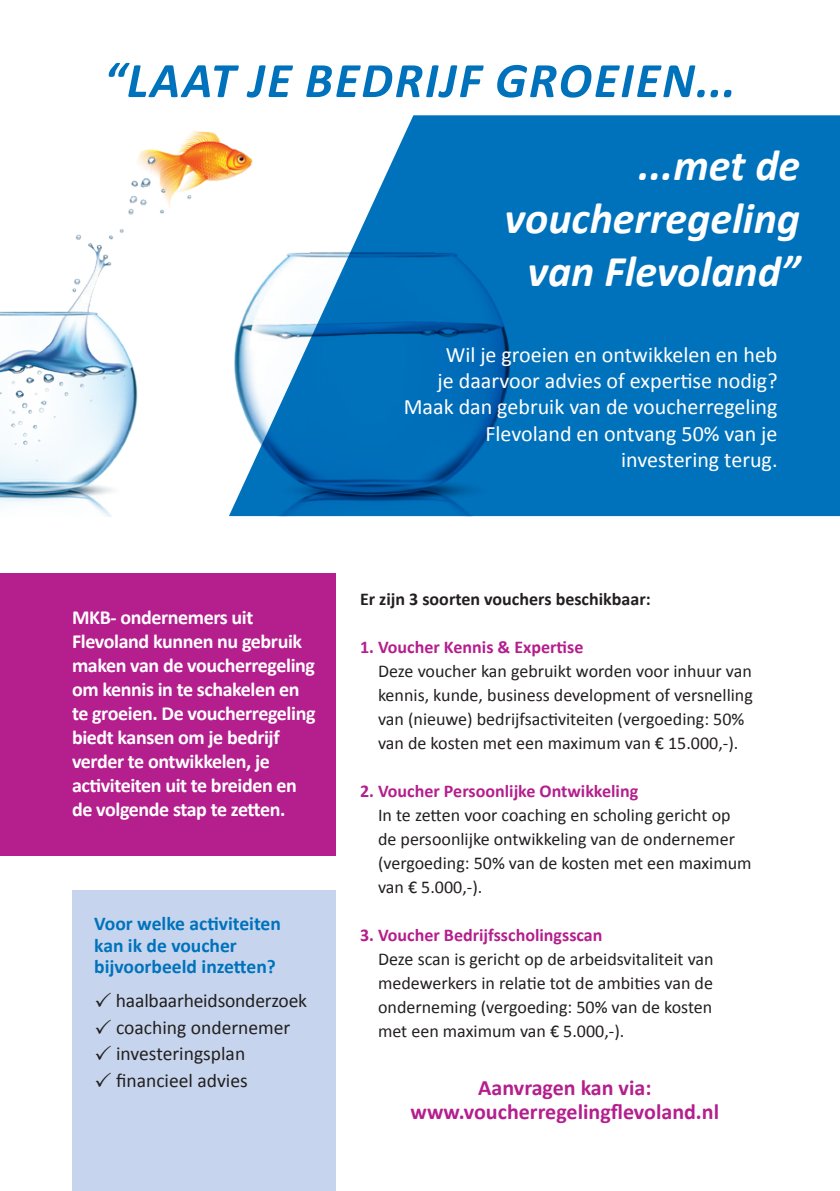
<style>
.page{position:relative;width:840px;height:1191px;background:#fff}
.page>*{position:absolute;margin:0;border:0;box-sizing:border-box;transform-origin:0 0}
.t1{font:italic 700 50px "Calibri";letter-spacing:.04em;color:#0072bc}
.t2{font:italic 700 44px/52.8px "Calibri";color:#fff;text-align:right}
.t3{font:22px/26.4px "Calibri";color:#fff;text-align:right}
.t4{font:700 22px/24px "Calibri";color:#b41e8d;text-align:center}
.t5{font:700 20px/24px "Calibri";letter-spacing:-.02em;color:#fff}
.t6{font:19.6px "Calibri";color:#231f20}
.t7{font:700 19.6px/21.4px "Calibri";color:#0072bc}
.t8{font:18px/24px "Calibri";color:#231f20}
.t9{font:700 18px "Calibri";color:#b41e8d}
.t10{font:700 18px "Calibri";color:#231f20}
</style>
<div class="page">
<img style="left:0;top:130px;width:229px;height:386px">
<div style="left:72px;top:890px;width:264px;height:301px;background:#c6d5ed"></div>
<div style="left:0;top:573px;width:336px;height:282px;background:#b41e8d"></div>
<svg style="left:229px;top:115px;width:610px;height:401px;fill:#0072bc"></svg>
<h1 class="t1" style="left:104px;top:60px;width:633px">“LAAT JE BEDRIJF GROEIEN...</h1>
<h2 class="t2" style="left:504px;top:143px;width:297px">...met de voucherregeling van Flevoland”</h2>
<p class="t3" style="left:403px;top:343px;width:375px">Wil je groeien en ontwikkelen en heb<br>je daarvoor advies of expertise nodig?<br>Maak dan gebruik van de voucherregeling Flevoland en ontvang 50% van je investering terug.</p>
<p class="t5" style="left:72px;top:607px;width:245px">MKB- ondernemers uit<br>Flevoland kunnen nu gebruik maken van de voucherregeling om kennis in te schakelen en te groeien. De voucherregeling biedt kansen om je bedrijf verder te ontwikkelen, je activiteiten uit te breiden en de volgende stap te zetten.</p>
<p class="t7" style="left:94px;top:914px;width:188px">Voor welke activiteiten kan ik de voucher bijvoorbeeld inzetten?</p>
<p class="t6" style="left:94px;top:992px;width:214px">✓ haalbaarheidsonderzoek</p>
<p class="t6" style="left:94px;top:1019px;width:198px">✓ coaching ondernemer</p>
<p class="t6" style="left:94px;top:1045px;width:152px">✓ investeringsplan</p>
<p class="t6" style="left:94px;top:1072px;width:155px">✓ financieel advies</p>
<p class="t10" style="left:360px;top:591px;width:292px">Er zijn 3 soorten vouchers beschikbaar:</p>
<p class="t9" style="left:360px;top:639px;width:225px">1. Voucher Kennis &amp; Expertise</p>
<p class="t8" style="left:378px;top:660px;width:376px">Deze voucher kan gebruikt worden voor inhuur van kennis, kunde, business development of versnelling van (nieuwe) bedrijfsactiviteiten (vergoeding: 50% van de kosten met een maximum van € 15.000,-).</p>
<p class="t9" style="left:360px;top:783px;width:279px">2. Voucher Persoonlijke Ontwikkeling</p>
<p class="t8" style="left:378px;top:804px;width:375px">In te zetten voor coaching en scholing gericht op de persoonlijke ontwikkeling van de ondernemer (vergoeding: 50% van de kosten met een maximum van € 5.000,-).</p>
<p class="t9" style="left:360px;top:927px;width:244px">3. Voucher Bedrijfsscholingsscan</p>
<p class="t8" style="left:378px;top:948px;width:337px;text-align:justify">Deze scan is gericht op de arbeidsvitaliteit van medewerkers in relatie tot de ambities van de onderneming (vergoeding: 50% van de kosten met een maximum van € 5.000,-).</p>
<p class="t4" style="left:410px;top:1077px;width:310px">Aanvragen kan via: www.voucherregelingflevoland.nl</p>
</div>
